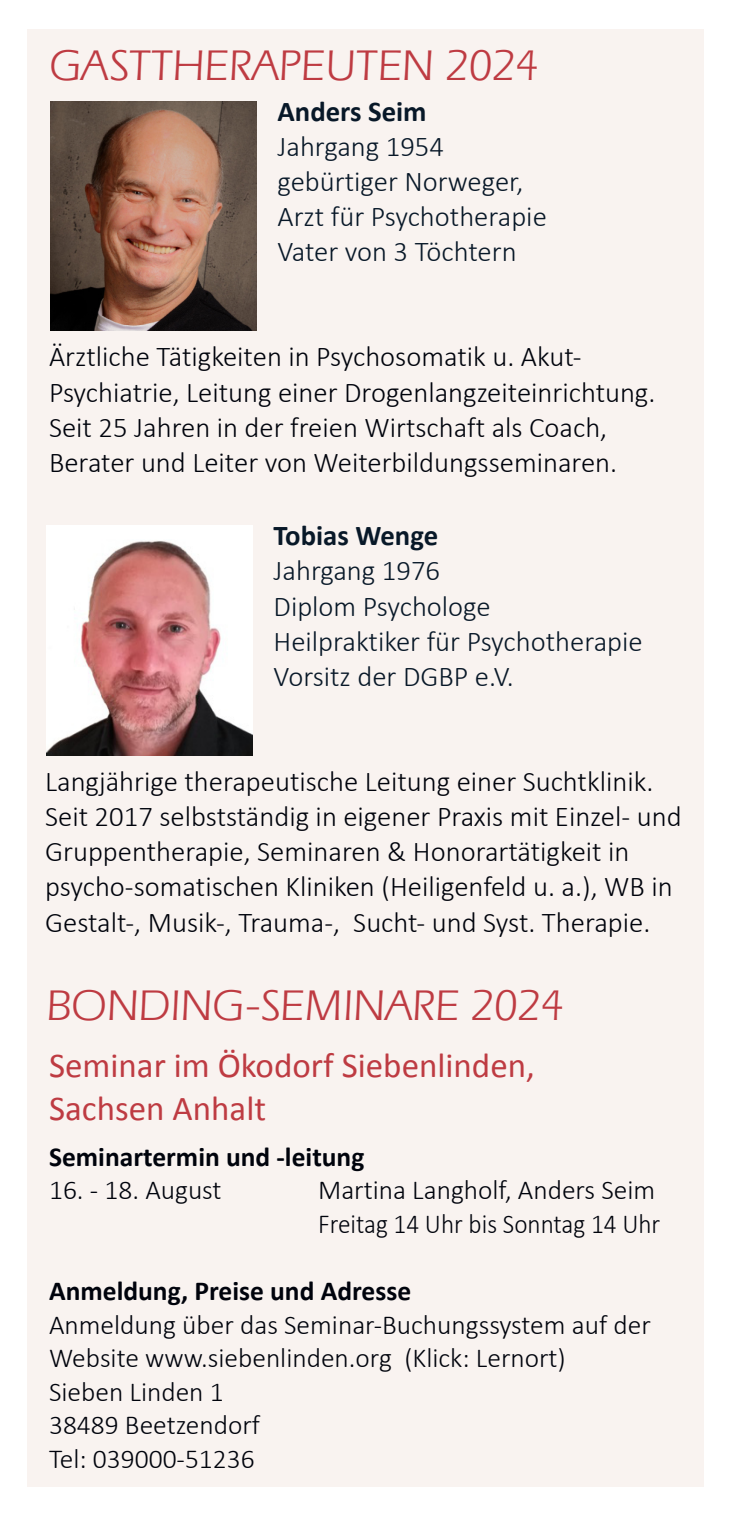
<style>
.page{position:relative;width:730px;height:1517px;background:#fff}
.page>*{position:absolute;margin:0;border:0;box-sizing:border-box;transform-origin:0 0}
.t1{font:45px "Eras IT Cby BT";color:#be3b42}
.t2{font:35px/42.8px "Calibri";color:#be3b42}
.t3{font:300 28.75px/35px "Calibri";color:#00030c}
.t4{font:300 28.75px/35px "Calibri";color:#081828}
.t5{font:700 28.75px "Calibri";color:#081828}
.t6{font:300 27.5px/33.5px "Calibri";color:#00030c}
.t7{font:700 27.5px "Calibri";color:#00030c}
</style>
<div class="page">
<div style="left:28px;top:29px;width:676px;height:1458px;background:#f9f3f0"></div>
<img style="left:51px;top:101px;width:205px;height:229px">
<img style="left:47px;top:526px;width:205px;height:229px">
<h1 class="t1" style="left:49px;top:46px;width:491px">GASTTHERAPEUTEN 2024</h1>
<p class="t5" style="left:277px;top:99px;width:151px">Anders Seim</p>
<p class="t4" style="left:277px;top:131px;width:271px">Jahrgang 1954 gebürtiger Norweger,<br>Arzt für Psychotherapie<br>Vater von 3 Töchtern</p>
<p class="t3" style="left:49px;top:342px;width:608px">Ärztliche Tätigkeiten in Psychosomatik u. Akut-Psychiatrie, Leitung einer Drogenlangzeiteinrichtung.<br>Seit 25 Jahren in der freien Wirtschaft als Coach, Berater und Leiter von Weiterbildungsseminaren.</p>
<p class="t5" style="left:274px;top:524px;width:166px">Tobias Wenge</p>
<p class="t4" style="left:274px;top:556px;width:371px">Jahrgang 1976<br>Diplom Psychologe<br>Heilpraktiker für Psychotherapie<br>Vorsitz der DGBP e.V.</p>
<p class="t3" style="left:45px;top:766px;width:638px">Langjährige therapeutische Leitung einer Suchtklinik.<br>Seit 2017 selbstständig in eigener Praxis mit Einzel- und Gruppentherapie, Seminaren &amp; Honorartätigkeit in psycho-somatischen Kliniken (Heiligenfeld u. a.), WB in Gestalt-, Musik-, Trauma-, Sucht- und Syst. Therapie.</p>
<h1 class="t1" style="left:47px;top:986px;width:519px">BONDING-SEMINARE 2024</h1>
<p class="t2" style="left:49px;top:1046px;width:487px">Seminar im Ökodorf Siebenlinden,<br>Sachsen Anhalt</p>
<p class="t7" style="left:49px;top:1145px;width:317px">Seminartermin und -leitung</p>
<p class="t6" style="left:49px;top:1175px;width:174px">16. - 18. August</p>
<p class="t6" style="left:318px;top:1175px;width:344px">Martina Langholf, Anders Seim<br>Freitag 14 Uhr bis Sonntag 14 Uhr</p>
<p class="t7" style="left:49px;top:1279px;width:364px">Anmeldung, Preise und Adresse</p>
<p class="t6" style="left:49px;top:1310px;width:603px">Anmeldung über das Seminar-Buchungssystem auf der<br>Website www.siebenlinden.org (Klick: Lernort)<br>Sieben Linden 1<br>38489 Beetzendorf<br>Tel: 039000-51236</p>
</div>
